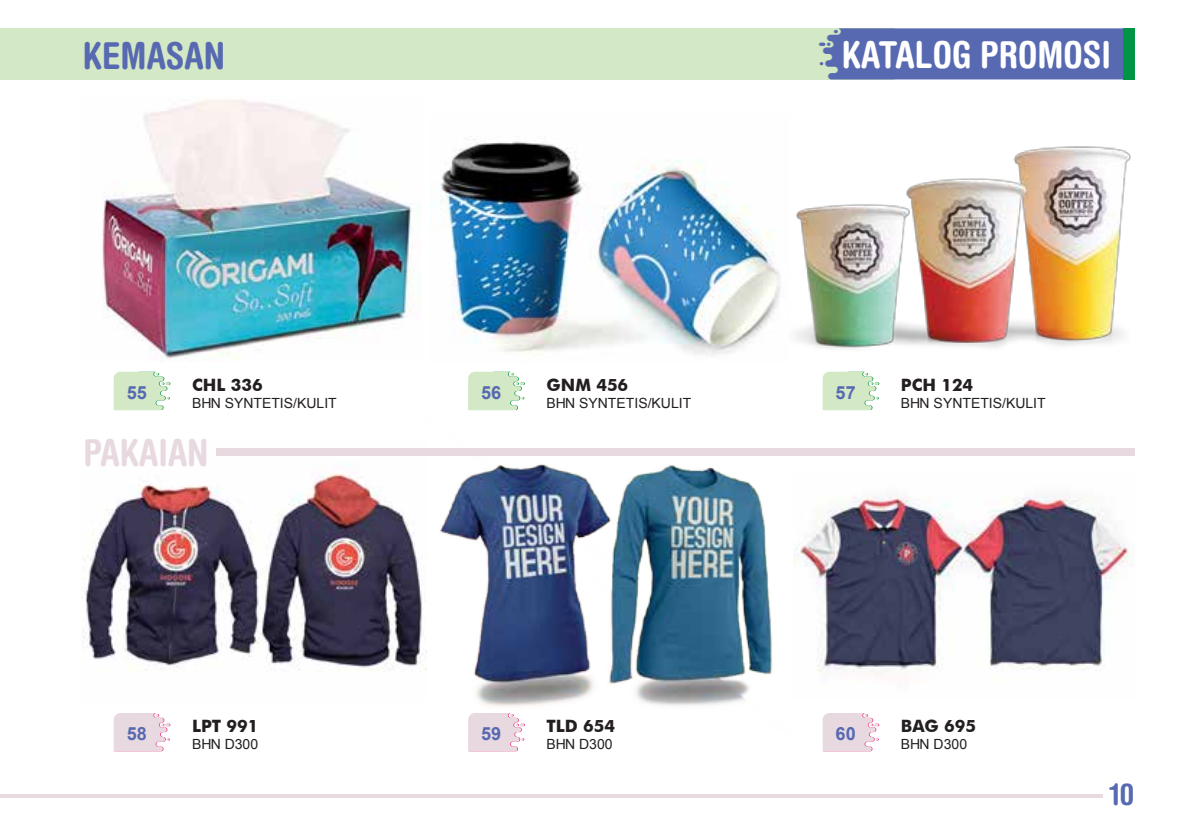
<style>
.page{position:relative;width:1191px;height:840px;background:#fff}
.page>*{position:absolute;margin:0;border:0;box-sizing:border-box;transform-origin:0 0}
.t1{font:700 condensed 37.2px "Helvetica Rounded";color:#fff}
.t2{font:700 condensed 37.2px "Helvetica Rounded";color:#5769b1}
.t3{font:700 condensed 37.2px "Helvetica Rounded";color:#e8d9e0}
.t4{font:700 condensed 30px "Helvetica Rounded";color:#5769b1}
.t5{font:700 18.2px "Arial";color:#5769b1}
.t6{font:700 17px "Futura BT";color:#231f20}
.t7{font:14px "Arial";color:#231f20}
</style>
<div class="page">
<img style="left:102px;top:100px;width:310px;height:259px">
<img style="left:774px;top:79px;width:360px;height:306px">
<img style="left:429px;top:113px;width:359px;height:250px">
<img style="left:83px;top:455px;width:331px;height:216px">
<img style="left:414px;top:455px;width:415px;height:252px">
<img style="left:793px;top:474px;width:341px;height:225px">
<div style="left:0;top:28px;width:894px;height:51px;background:#d3e8c4"></div>
<div style="left:818px;top:28px;width:305px;height:51px;background:#5769b1"></div>
<div style="left:1123px;top:28px;width:11px;height:51px;background:#009444"></div>
<hr style="left:0;top:793px;width:1102px;height:3px;background:#e8d9e0">
<div style="left:216px;top:448px;width:918px;height:7px;background:#e8d9e0"></div>
<svg style="left:114px;top:371px;width:56px;height:39px;background:#d5e9ca"></svg>
<svg style="left:468px;top:371px;width:57px;height:39px;background:#d5e9ca"></svg>
<svg style="left:822px;top:371px;width:57px;height:39px;background:#d5eacb"></svg>
<svg style="left:114px;top:713px;width:56px;height:37px;background:#ebdae2"></svg>
<svg style="left:468px;top:713px;width:57px;height:37px;background:#ebdbe2"></svg>
<svg style="left:822px;top:713px;width:57px;height:37px;background:#ebdbe2"></svg>
<h1 class="t2" style="left:83px;top:33px;width:144px">KEMASAN</h1>
<h1 class="t1" style="left:842px;top:32px;width:270px">KATALOG PROMOSI</h1>
<p class="t6" style="left:192px;top:374px;width:72px">CHL 336</p>
<p class="t6" style="left:546px;top:374px;width:83px">GNM 456</p>
<h3 class="t5" style="left:127px;top:380px;width:22px">55</h3>
<h3 class="t5" style="left:481px;top:380px;width:22px">56</h3>
<h3 class="t5" style="left:835px;top:380px;width:22px">57</h3>
<p class="t7" style="left:192px;top:394px;width:146px">BHN SYNTETIS/KULIT</p>
<p class="t7" style="left:546px;top:394px;width:146px">BHN SYNTETIS/KULIT</p>
<h1 class="t3" style="left:83px;top:429px;width:127px">PAKAIAN</h1>
<p class="t6" style="left:901px;top:374px;width:74px">PCH 124</p>
<p class="t7" style="left:901px;top:394px;width:146px">BHN SYNTETIS/KULIT</p>
<p class="t6" style="left:192px;top:715px;width:68px">LPT 991</p>
<p class="t6" style="left:546px;top:715px;width:70px">TLD 654</p>
<h3 class="t5" style="left:127px;top:721px;width:22px">58</h3>
<h3 class="t5" style="left:481px;top:721px;width:22px">59</h3>
<h3 class="t5" style="left:835px;top:721px;width:22px">60</h3>
<p class="t7" style="left:192px;top:735px;width:68px">BHN D300</p>
<p class="t7" style="left:546px;top:735px;width:68px">BHN D300</p>
<p class="t6" style="left:901px;top:715px;width:77px">BAG 695</p>
<p class="t7" style="left:901px;top:735px;width:68px">BHN D300</p>
<h2 class="t4" style="left:1109px;top:775px;width:26px">10</h2>
</div>
